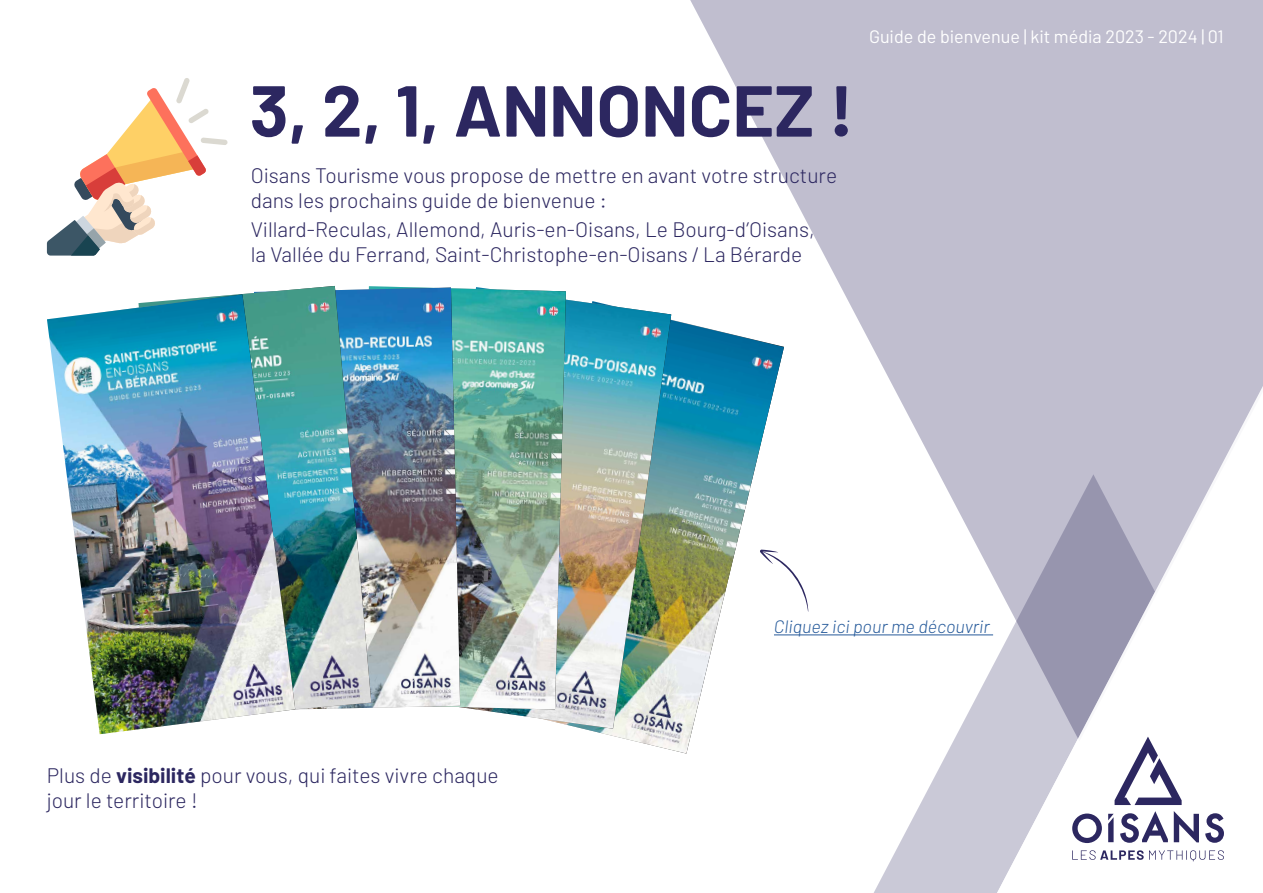
<style>
.page{position:relative;width:1263px;height:893px;background:#fff}
.page>*{position:absolute;margin:0;border:0;box-sizing:border-box;transform-origin:0 0}
.t1{font:700 72px "Barlow";color:#2c2760}
.t2{font:300 21px/25.2px "Barlow";color:#2c2760}
.t3{font:18px "Barlow";color:#fff}
.t4{font:italic 300 18px "Barlow";color:#275b9b}
.s1{font-weight:700}
</style>
<div class="page">
<svg style="left:690px;top:0;width:573px;height:636px;fill:#c0becf"></svg>
<svg style="left:873px;top:474px;width:124px;height:419px"></svg>
<svg style="left:997px;top:386px;width:266px;height:506px"></svg>
<svg style="left:1072px;top:850px;width:152px;height:11px"></svg>
<svg style="left:1108px;top:814px;width:5px;height:28px"></svg>
<svg style="left:1072px;top:813px;width:30px;height:30px"></svg>
<svg style="left:1205px;top:813px;width:19px;height:30px"></svg>
<svg style="left:1120px;top:811px;width:48px;height:32px"></svg>
<svg style="left:1174px;top:811px;width:25px;height:31px"></svg>
<svg style="left:1114px;top:737px;width:67px;height:68px"></svg>
<hr style="left:774px;top:634px;width:219px;height:1px;background:#275b9b">
<svg style="left:784px;top:549px;width:24px;height:63px"></svg>
<svg style="left:47px;top:78px;width:180px;height:178px"></svg>
<img style="left:584px;top:301px;width:200px;height:452px">
<img style="left:473px;top:299px;width:198px;height:430px">
<img style="left:371px;top:286px;width:195px;height:423px">
<img style="left:371px;top:288px;width:89px;height:421px">
<img style="left:243px;top:286px;width:128px;height:424px">
<img style="left:47px;top:294px;width:248px;height:440px">
<h1 class="t1" style="left:250px;top:66px;width:606px">3, 2, 1, ANNONCEZ !</h1>
<p class="t2" style="left:251px;top:162px;width:588px">Oisans Tourisme vous propose de mettre en avant votre structure dans les prochains guide de bienvenue :</p>
<p class="t2" style="left:251px;top:217px;width:565px">Villard-Reculas, Allemond, Auris-en-Oisans, Le Bourg-d’Oisans, la Vallée du Ferrand, Saint-Christophe-en-Oisans / La Bérarde</p>
<p class="t3" style="left:869px;top:25px;width:356px">Guide de bienvenue | kit média 2023 - 2024 | 01</p>
<p class="t2" style="left:47px;top:762px;width:453px">Plus de <span class="s1">visibilité</span> pour vous, qui faites vivre chaque jour le territoire !</p>
<p class="t4" style="left:774px;top:615px;width:217px">Cliquez ici pour me découvrir</p>
</div>
